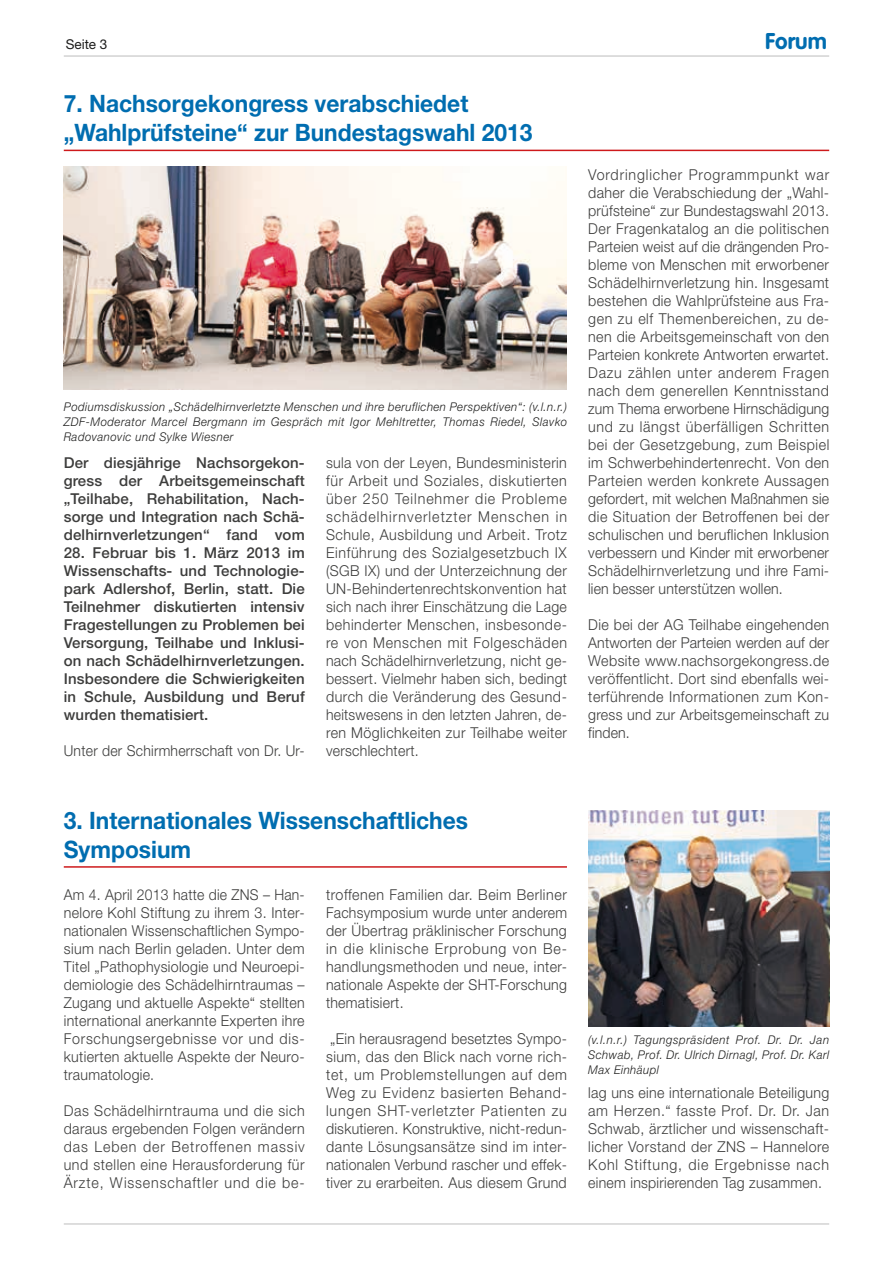
<style>
.page{position:relative;width:893px;height:1263px;background:#fff}
.page>*{position:absolute;margin:0;border:0;box-sizing:border-box;transform-origin:0 0}
.t1{font:700 24px/28.8px "Helvetica Neue";color:#006db0;scale:.95 1}
.t2{font:700 22.5px "VAG Rounded";color:#006db0}
.t3{font:300 15px/18px "Helvetica Neue";letter-spacing:.02em;color:#3d3d3c;text-align:justify;scale:.95 1}
.t4{font:500 15px/18px "Helvetica Neue";letter-spacing:.01em;color:#3d3d3c;text-align:justify}
.t5{font:300 15px/18px "Helvetica Neue";letter-spacing:.02em;color:#3d3d3c;text-align:justify;scale:.93 1}
.t6{font:300 15px/18px "Helvetica Neue";letter-spacing:.02em;color:#3d3d3c;text-align:justify;scale:.94 1}
.t7{font:13.5px "Helvetica Neue";color:#1c1c1b}
.t8{font:italic 300 12px/15px "Helvetica Neue";letter-spacing:.04em;color:#1c1c1b;text-align:justify;scale:.95 1}
</style>
<div class="page">
<hr style="left:64px;top:1223px;width:765px;height:1px;background:#bdbdbd">
<hr style="left:64px;top:150px;width:765px;height:1px;background:#ce1a1c">
<hr style="left:64px;top:866px;width:503px;height:2px;background:#ce1a1c">
<hr style="left:64px;top:56px;width:765px;height:1px;background:#bdbdbd">
<img style="left:64px;top:166px;width:503px;height:223px">
<img style="left:588px;top:810px;width:241px;height:216px">
<p class="t7" style="left:66px;top:36px;width:43px">Seite 3</p>
<h2 class="t2" style="left:765px;top:28px;width:63px">Forum</h2>
<h1 class="t1" style="left:64px;top:89px;width:495px">7. Nachsorgekongress verabschiedet „Wahlprüfsteine“ zur Bundestagswahl 2013</h1>
<p class="t8" style="left:64px;top:399px;width:531px">Podiumsdiskussion „Schädelhirnverletzte Menschen und ihre beruflichen Perspektiven“: (v.l.n.r.)<br>ZDF-Moderator Marcel Bergmann im Gespräch mit Igor Mehltretter, Thomas Riedel, Slavko Radovanovic und Sylke Wiesner</p>
<p class="t4" style="left:64px;top:454px;width:242px">Der diesjährige Nachsorgekon&shy;gress der Arbeitsgemeinschaft „Teilhabe, Rehabilitation, Nach&shy;sorge und Integration nach Schä&shy;delhirnverletzungen“ fand vom</p>
<p class="t4" style="left:64px;top:544px;width:242px">28. Februar bis 1. März 2013 im Wissenschafts- und Technologie&shy;park Adlershof, Berlin, statt. Die Teilnehmer diskutierten intensiv Fragestellungen zu Problemen bei Versorgung, Teilhabe und Inklusi&shy;on nach Schädelhirnverletzungen.<br>Insbesondere die Schwierigkeiten in Schule, Ausbildung und Beruf wurden thematisiert.</p>
<p class="t5" style="left:64px;top:741px;width:261px">Unter der Schirmherrschaft von Dr. Ur-</p>
<p class="t3" style="left:326px;top:453px;width:255px">sula von der Leyen, Bundesministerin für Arbeit und Soziales, diskutierten über 250 Teilnehmer die Probleme schädelhirnverletzter Menschen in Schule, Ausbildung und Arbeit. Trotz Einführung des Sozialgesetzbuch IX (SGB IX) und der Unterzeichnung der UN-Behindertenrechtskonvention hat sich nach ihrer Einschätzung die Lage behinderter Menschen, insbesonde&shy;re von Menschen mit Folgeschäden nach Schädelhirnverletzung, nicht ge&shy;bessert. Vielmehr haben sich, bedingt durch die Veränderung des Gesund&shy;heitswesens in den letzten Jahren, de&shy;ren Möglichkeiten zur Teilhabe weiter verschlechtert.</p>
<p class="t3" style="left:588px;top:165px;width:255px">Vordringlicher Programmpunkt war daher die Verabschiedung der „Wahl&shy;prüfsteine“ zur Bundestagswahl 2013.<br>Der Fragenkatalog an die politischen Parteien weist auf die drängenden Pro&shy;bleme von Menschen mit erworbener Schädelhirnverletzung hin. Insgesamt bestehen die Wahlprüfsteine aus Fra&shy;gen zu elf Themenbereichen, zu de&shy;nen die Arbeitsgemeinschaft von den Parteien konkrete Antworten erwartet.<br>Dazu zählen unter anderem Fragen nach dem generellen Kenntnisstand zum Thema erworbene Hirnschädigung und zu längst überfälligen Schritten bei der Gesetzgebung, zum Beispiel im Schwerbehindertenrecht. Von den Parteien werden konkrete Aussagen gefordert, mit welchen Maßnahmen sie die Situation der Betroffenen bei der schulischen und beruflichen Inklusion verbessern und Kinder mit erworbener Schädelhirnverletzung und ihre Fami&shy;lien besser unterstützen wollen.</p>
<p class="t3" style="left:588px;top:615px;width:255px">Die bei der AG Teilhabe eingehenden Antworten der Parteien werden auf der Website www.nachsorgekongress.de veröffentlicht. Dort sind ebenfalls wei&shy;terführende Informationen zum Kon&shy;gress und zur Arbeitsgemeinschaft zu finden.</p>
<h1 class="t1" style="left:64px;top:805px;width:427px">3. Internationales Wissenschaftliches<br>Symposium</h1>
<p class="t5" style="left:64px;top:885px;width:261px">Am 4. April 2013 hatte die ZNS – Han&shy;nelore Kohl Stiftung zu ihrem 3. Inter&shy;nationalen Wissenschaftlichen Sympo&shy;sium nach Berlin geladen. Unter dem Titel „Pathophysiologie und Neuroepi&shy;demiologie des Schädelhirntraumas – Zugang und aktuelle Aspekte“ stellten international anerkannte Experten ihre Forschungsergebnisse vor und dis&shy;kutierten aktuelle Aspekte der Neuro&shy;traumatologie.</p>
<p class="t3" style="left:64px;top:1101px;width:255px">Das Schädelhirntrauma und die sich daraus ergebenden Folgen verändern das Leben der Betroffenen massiv und stellen eine Herausforderung für Ärzte, Wissenschaftler und die be-</p>
<p class="t3" style="left:326px;top:885px;width:255px">troffenen Familien dar. Beim Berliner Fachsymposium wurde unter anderem der Übertrag präklinischer Forschung in die klinische Erprobung von Be&shy;handlungsmethoden und neue, inter&shy;nationale Aspekte der SHT-Forschung thematisiert.</p>
<p class="t6" style="left:326px;top:1029px;width:258px">„Ein herausragend besetztes Sympo&shy;sium, das den Blick nach vorne rich&shy;tet, um Problemstellungen auf dem Weg zu Evidenz basierten Behand&shy;lungen SHT-verletzter Patienten zu diskutieren. Konstruktive, nicht-redun&shy;dante Lösungsansätze sind im inter&shy;nationalen Verbund rascher und effek&shy;tiver zu erarbeiten. Aus diesem Grund</p>
<p class="t8" style="left:588px;top:1032px;width:255px">(v.l.n.r.) Tagungspräsident Prof. Dr. Dr. Jan Schwab, Prof. Dr. Ulrich Dirnagl, Prof. Dr. Karl Max Einhäupl</p>
<p class="t3" style="left:588px;top:1083px;width:255px">lag uns eine internationale Beteiligung am Herzen.“ fasste Prof. Dr. Dr. Jan Schwab, ärztlicher und wissenschaft&shy;licher Vorstand der ZNS – Hannelore Kohl Stiftung, die Ergebnisse nach einem inspirierenden Tag zusammen.</p>
</div>
